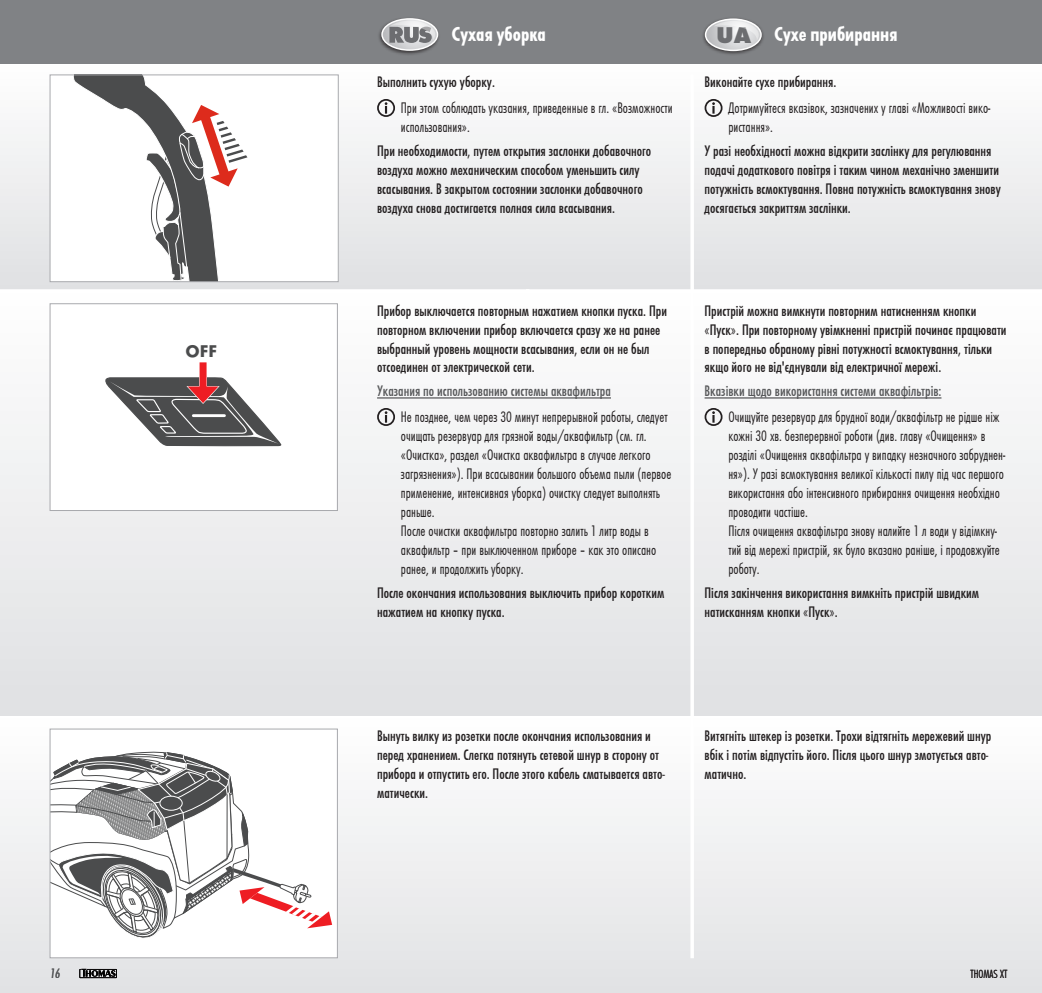
<style>
.page{position:relative;width:1042px;height:993px;background:#fff}
.page>*{position:absolute;margin:0;border:0;box-sizing:border-box;transform-origin:0 0}
.t1{font:700 21px "Futura Con";color:#fff}
._10_pt_Futura{font:700 17.5px "Futura";color:#4b4c4d}
._9_p_Fließtext_mediu{font:500 15.75px/18.9px "Futura Con";color:#231f20}
._9_p_Fließtext_mediu-2{font:300 15.75px/18.9px "Futura Con";color:#231f20}
._9_p_Fließtext_mediu-3{font:500 15.75px "Futura Con";color:#57585a}
.t2{font:14px "Futura Con Boo Obl";color:#57585a}
.t3{font:300 12.25px "Futura Con";color:#231f20}
.s1{font-family:"Function";font-weight:800;font-size:23.62px;color:#6c6d70}
</style>
<div class="page">
<div style="left:0;top:63px;width:1042px;height:225px;background:linear-gradient(to bottom,#fefefe,#e0e1e3)"></div>
<div style="left:0;top:0;width:1042px;height:63px;background:#808285"></div>
<div style="left:0;top:290px;width:1042px;height:426px;background:linear-gradient(to bottom,#fefefe,#e0e1e3)"></div>
<div style="left:0;top:716px;width:1042px;height:276px;background:linear-gradient(to bottom,#fefefe,#e1e2e4)"></div>
<div style="left:377px;top:16px;width:64px;height:40px;background:#231f20;opacity:.75"></div>
<div style="left:381px;top:18px;width:57px;height:33px;border:1px solid #fff;border-radius:50%"></div>
<svg style="left:382px;top:19px;width:55px;height:31px"></svg>
<div style="left:701px;top:16px;width:64px;height:40px;background:#231f20;opacity:.75"></div>
<div style="left:705px;top:18px;width:57px;height:33px;border:1px solid #fff;border-radius:50%"></div>
<svg style="left:705px;top:19px;width:56px;height:31px;background:#cccdcf"></svg>
<hr style="left:704px;top:397px;width:237px;height:1px;background:#57585a">
<div style="left:704px;top:408px;width:18px;height:18px;border:2px solid #231f20;border-radius:50%"></div>
<svg style="left:712px;top:411px;width:3px;height:11px"></svg>
<div style="left:704px;top:99px;width:18px;height:18px;border:2px solid #231f20;border-radius:50%"></div>
<svg style="left:712px;top:102px;width:3px;height:12px"></svg>
<div style="left:377px;top:99px;width:18px;height:18px;border:2px solid #231f20;border-radius:50%"></div>
<svg style="left:385px;top:102px;width:2px;height:12px"></svg>
<hr style="left:377px;top:397px;width:234px;height:1px;background:#57585a">
<div style="left:377px;top:408px;width:18px;height:18px;border:2px solid #231f20;border-radius:50%"></div>
<svg style="left:385px;top:411px;width:2px;height:11px"></svg>
<div style="left:50px;top:303px;width:288px;height:208px;background:#fff;border:1px solid #a8a9ad"></div>
<div style="left:199px;top:363px;width:8px;height:30px;background:#f79c9f"></div>
<div style="left:200px;top:362px;width:7px;height:30px;background:#ee1d23"></div>
<svg style="left:105px;top:376px;width:177px;height:71px"></svg>
<div style="left:50px;top:75px;width:288px;height:206px;background:#fff"></div>
<svg style="left:73px;top:76px;width:174px;height:204px"></svg>
<div style="left:50px;top:74px;width:289px;height:208px;border:1px solid #a8a9ad"></div>
<div style="left:50px;top:728px;width:287px;height:229px;background:#fff"></div>
<svg style="left:52px;top:751px;width:280px;height:187px"></svg>
<div style="left:50px;top:728px;width:288px;height:229px;border:1px solid #a8a9ad"></div>
<hr style="left:690px;top:74px;width:4px;height:883px;background:#fff">
<svg style="left:79px;top:968px;width:38px;height:9px"></svg>
<p class="_10_pt_Futura" style="left:186px;top:338px;width:33px">OFF</p>
<p class="t1" style="left:451px;top:19px;width:96px">Сухая уборка</p>
<p class="_9_p_Fließtext_mediu" style="left:377px;top:72px;width:119px">Выполнить сухую уборку.</p>
<p class="_9_p_Fließtext_mediu-2" style="left:401px;top:98px;width:273px">При этом соблюдать указания, приведенные в гл. «Возможности использования».</p>
<p class="_9_p_Fließtext_mediu" style="left:377px;top:141px;width:276px">При необходимости, путем открытия заслонки добавочного воздуха можно механическим способом уменьшить силу всасывания. В закрытом состоянии заслонки добавочного воздуха снова достигается полная сила всасывания.</p>
<p class="t1" style="left:716px;top:19px;width:183px"><span class="s1">UA</span> Сухе прибирання</p>
<p class="_9_p_Fließtext_mediu" style="left:704px;top:72px;width:133px">Виконайте сухе прибирання.</p>
<p class="_9_p_Fließtext_mediu-2" style="left:728px;top:98px;width:263px">Дотримуйтеся вказівок, зазначених у главі «Можливості вико&shy;ристання».</p>
<p class="_9_p_Fließtext_mediu" style="left:704px;top:141px;width:298px">У разі необхідності можна відкрити заслінку для регулювання подачі додаткового повітря і таким чином механічно зменшити потужність всмоктування. Повна потужність всмоктування знову досягається закриттям заслінки.</p>
<p class="_9_p_Fließtext_mediu" style="left:377px;top:300px;width:291px">Прибор выключается повторным нажатием кнопки пуска. При повторном включении прибор включается сразу же на ранее выбранный уровень мощности всасывания, если он не был отсоединен от электрической сети.</p>
<p class="_9_p_Fließtext_mediu-3" style="left:377px;top:380px;width:235px">Указания по использованию системы аквафильтра</p>
<p class="_9_p_Fließtext_mediu-2" style="left:401px;top:407px;width:272px">Не позднее, чем через 30 минут непрерывной работы, следует очищать резервуар для грязной воды/аквафильтр (см. гл. «Очистка», раздел «Очистка аквафильтра в случае легкого загрязнения»). При всасывании большого объема пыли (первое применение, интенсивная уборка) очистку следует выполнять раньше.<br>После очистки аквафильтра повторно залить 1 литр воды в аквафильтр – при выключенном приборе – как это описано ранее, и продолжить уборку.</p>
<p class="_9_p_Fließtext_mediu" style="left:377px;top:582px;width:289px">После окончания использования выключить прибор коротким нажатием на кнопку пуска.</p>
<p class="_9_p_Fließtext_mediu" style="left:704px;top:300px;width:303px">Пристрій можна вимкнути повторним натисненням кнопки «Пуск». При повторному увімкненні пристрій починає працювати в попередньо обраному рівні потужності всмоктування, тільки якщо його не від'єднували від електричної мережі.</p>
<p class="_9_p_Fließtext_mediu-3" style="left:704px;top:380px;width:238px">Вказівки щодо використання системи аквафільтрів:</p>
<p class="_9_p_Fließtext_mediu-2" style="left:728px;top:407px;width:278px">Очищуйте резервуар для брудної води/аквафільтр не рідше ніж кожні 30 хв. безперервної роботи (див. главу «Очищення» в розділі «Очищення аквафільтра у випадку незначного забруднен&shy;ня»). У разі всмоктування великої кількості пилу під час першого використання або інтенсивного прибирання очищення необхідно проводити частіше.<br>Після очищення аквафільтра знову налийте 1 л води у відімкну&shy;тий від мережі пристрій, як було вказано раніше, і продовжуйте роботу.</p>
<p class="_9_p_Fließtext_mediu" style="left:704px;top:582px;width:276px">Після закінчення використання вимкніть пристрій швидким натисканням кнопки «Пуск».</p>
<p class="_9_p_Fließtext_mediu" style="left:377px;top:726px;width:289px">Вынуть вилку из розетки после окончания использования и перед хранением. Слегка потянуть сетевой шнур в сторону от прибора и отпустить его. После этого кабель сматывается авто&shy;матически.</p>
<p class="_9_p_Fließtext_mediu" style="left:704px;top:726px;width:288px">Витягніть штекер із розетки. Трохи відтягніть мережевий шнур вбік і потім відпустіть його. Після цього шнур змотується авто&shy;матично.</p>
<p class="t2" style="left:50px;top:963px;width:12px">16</p>
<p class="t3" style="left:970px;top:965px;width:38px">THOMAS XT</p>
</div>
